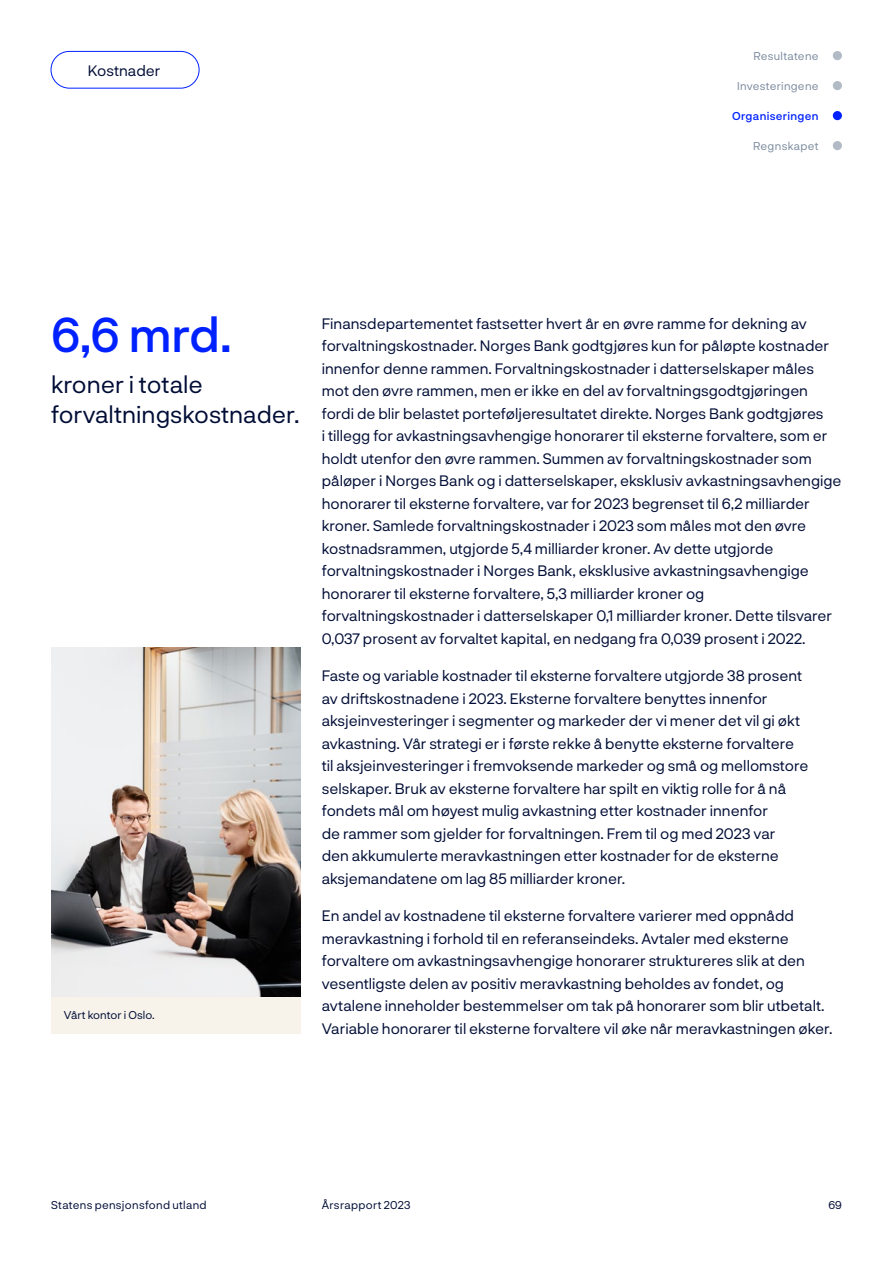
<style>
.page{position:relative;width:893px;height:1263px;background:#fff}
.page>*{position:absolute;margin:0;border:0;box-sizing:border-box;transform-origin:0 0}
.t1{font:500 48px "Norges Bank";color:#0021ff}
.t2{font:24px/30px "Norges Bank";color:#000d36}
.Brødtekst{font:15px/22.5px "Norges Bank";color:#000d36}
.Bildetekst{font:11.25px "Norges Bank";letter-spacing:.025em;color:#000d36}
.t3{font:11.25px "Norges Bank";letter-spacing:.025em;color:#7c8b9e}
.Bildetekst-2{font:11.25px "Norges Bank";color:#000d36}
.t4{font:500 11.25px "Norges Bank";letter-spacing:.03em;color:#0021ff}
</style>
<div class="page">
<img style="left:51px;top:647px;width:249px;height:350px">
<div style="left:51px;top:997px;width:250px;height:36px;background:#f7f3eb"></div>
<div style="left:51px;top:51px;width:148px;height:38px;border:1px solid #0021ff;border-radius:18px"></div>
<div style="left:833px;top:51px;width:9px;height:9px;background:#b1bac5;border-radius:50%"></div>
<div style="left:833px;top:81px;width:9px;height:9px;background:#b1bac5;border-radius:50%"></div>
<div style="left:833px;top:111px;width:9px;height:9px;background:#0021ff;border-radius:50%"></div>
<div style="left:833px;top:141px;width:9px;height:9px;background:#b1bac5;border-radius:50%"></div>
<p class="Brødtekst" style="left:88px;top:58px;width:74px">Kostnader</p>
<p class="t3" style="left:753px;top:48px;width:67px">Resultatene</p>
<p class="t3" style="left:737px;top:78px;width:83px">Investeringene</p>
<p class="t4" style="left:732px;top:108px;width:88px">Organiseringen</p>
<p class="t3" style="left:753px;top:138px;width:67px">Regnskapet</p>
<h1 class="t1" style="left:51px;top:301px;width:182px">6,6 mrd.</h1>
<h2 class="t2" style="left:51px;top:368px;width:250px">kroner i totale forvaltningskostnader.</h2>
<p class="Bildetekst-2" style="left:64px;top:1007px;width:92px">Vårt kontor i Oslo.</p>
<p class="Brødtekst" style="left:322px;top:311px;width:521px">Finansdepartementet fastsetter hvert år en øvre ramme for dekning av forvaltningskostnader. Norges Bank godtgjøres kun for påløpte kostnader innenfor denne rammen. Forvaltningskostnader i datterselskaper måles mot den øvre rammen, men er ikke en del av forvaltningsgodtgjøringen fordi de blir belastet porteføljeresultatet direkte. Norges Bank godtgjøres<br>i tillegg for avkastningsavhengige honorarer til eksterne forvaltere, som er holdt utenfor den øvre rammen. Summen av forvaltningskostnader som påløper i Norges Bank og i datterselskaper, eksklusiv avkastningsavhengige honorarer til eksterne forvaltere, var for 2023 begrenset til 6,2 milliarder kroner. Samlede forvaltningskostnader i 2023 som måles mot den øvre kostnadsrammen, utgjorde 5,4 milliarder kroner. Av dette utgjorde forvaltningskostnader i Norges Bank, eksklusive avkastningsavhengige honorarer til eksterne forvaltere, 5,3 milliarder kroner og forvaltningskostnader i datterselskaper 0,1 milliarder kroner. Dette tilsvarer 0,037 prosent av forvaltet kapital, en nedgang fra 0,039 prosent i 2022.</p>
<p class="Brødtekst" style="left:322px;top:664px;width:488px">Faste og variable kostnader til eksterne forvaltere utgjorde 38 prosent av driftskostnadene i 2023. Eksterne forvaltere benyttes innenfor aksjeinvesteringer i segmenter og markeder der vi mener det vil gi økt avkastning. Vår strategi er i første rekke å benytte eksterne forvaltere til aksjeinvesteringer i fremvoksende markeder og små og mellomstore selskaper. Bruk av eksterne forvaltere har spilt en viktig rolle for å nå fondets mål om høyest mulig avkastning etter kostnader innenfor<br>de rammer som gjelder for forvaltningen. Frem til og med 2023 var<br>den akkumulerte meravkastningen etter kostnader for de eksterne aksjemandatene om lag 85 milliarder kroner.</p>
<p class="Brødtekst" style="left:322px;top:904px;width:512px">En andel av kostnadene til eksterne forvaltere varierer med oppnådd meravkastning i forhold til en referanseindeks. Avtaler med eksterne forvaltere om avkastningsavhengige honorarer struktureres slik at den vesentligste delen av positiv meravkastning beholdes av fondet, og avtalene inneholder bestemmelser om tak på honorarer som blir utbetalt.<br>Variable honorarer til eksterne forvaltere vil øke når meravkastningen øker.</p>
<p class="Bildetekst" style="left:51px;top:1197px;width:157px">Statens pensjonsfond utland</p>
<p class="Bildetekst" style="left:322px;top:1197px;width:90px">Årsrapport 2023</p>
<p class="Bildetekst" style="left:828px;top:1197px;width:15px">69</p>
</div>
